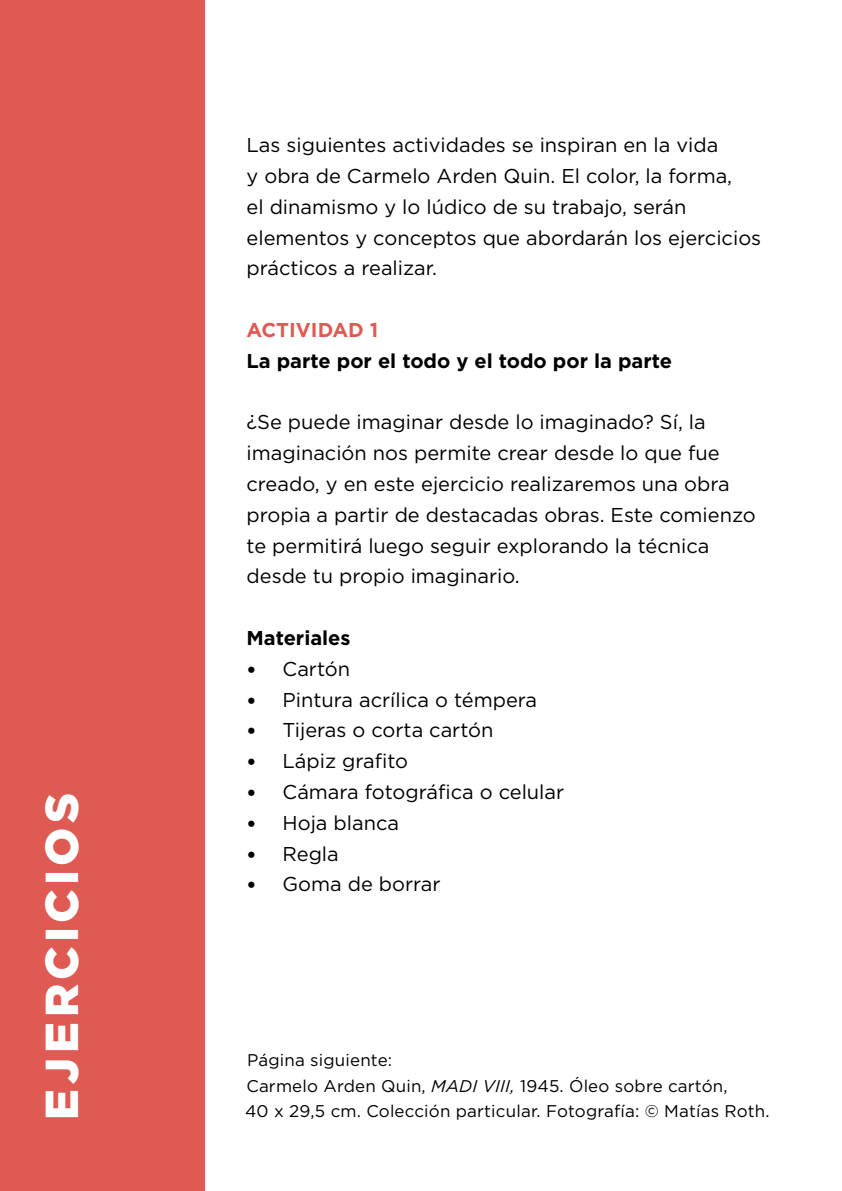
<style>
.page{position:relative;width:842px;height:1191px;background:#fff}
.page>*{position:absolute;margin:0;border:0;box-sizing:border-box;transform-origin:0 0}
.t1{font:900 46.2px "Gotham";letter-spacing:.095em;color:#fff}
.t2{font:20px/30.8px "Gotham";color:#000}
.t3{font:700 20px "Gotham";color:#000}
.t4{font:700 20px "Gotham";color:#df5a53}
.t5{font:17px/25.4px "Gotham";letter-spacing:.01em;color:#000}
.s1{font-family:"Calibri"}
.s2{font-style:italic}
</style>
<div class="page">
<div style="left:0;top:0;width:204px;height:1191px;background:#df5a53"></div>
<h1 class="t1" style="left:30px;top:1120px;width:328px;rotate:-90deg">EJERCICIOS</h1>
<p class="t2" style="left:247px;top:129px;width:516px">Las siguientes actividades se inspiran en la vida<br>y obra de Carmelo Arden Quin. El color, la forma,<br>el dinamismo y lo lúdico de su trabajo, serán elementos y conceptos que abordarán los ejercicios prácticos a realizar.</p>
<p class="t4" style="left:247px;top:316px;width:133px">ACTIVIDAD 1</p>
<p class="t3" style="left:247px;top:347px;width:427px">La parte por el todo y el todo por la parte</p>
<p class="t2" style="left:247px;top:406px;width:511px">¿Se puede imaginar desde lo imaginado? Sí, la imaginación nos permite crear desde lo que fue creado, y en este ejercicio realizaremos una obra propia a partir de destacadas obras. Este comienzo te permitirá luego seguir explorando la técnica desde tu propio imaginario.</p>
<p class="t3" style="left:247px;top:624px;width:106px">Materiales</p>
<p class="t2" style="left:247px;top:653px;width:105px"><span class="s1">•</span> Cartón</p>
<p class="t2" style="left:247px;top:683px;width:292px"><span class="s1">•</span> Pintura acrílica o témpera</p>
<p class="t2" style="left:247px;top:714px;width:248px"><span class="s1">•</span> Tijeras o corta cartón</p>
<p class="t2" style="left:247px;top:745px;width:163px"><span class="s1">•</span> Lápiz grafito</p>
<p class="t2" style="left:247px;top:776px;width:319px"><span class="s1">•</span> Cámara fotográfica o celular</p>
<p class="t2" style="left:247px;top:807px;width:154px"><span class="s1">•</span> Hoja blanca</p>
<p class="t2" style="left:247px;top:837px;width:94px"><span class="s1">•</span> Regla</p>
<p class="t2" style="left:247px;top:868px;width:196px"><span class="s1">•</span> Goma de borrar</p>
<p class="t5" style="left:245px;top:1047px;width:526px">Página siguiente:<br>Carmelo Arden Quin, <span class="s2">MADI VIII,</span> 1945. Óleo sobre cartón,<br>40 x 29,5 cm. Colección particular. Fotografía: © Matías Roth.</p>
</div>
